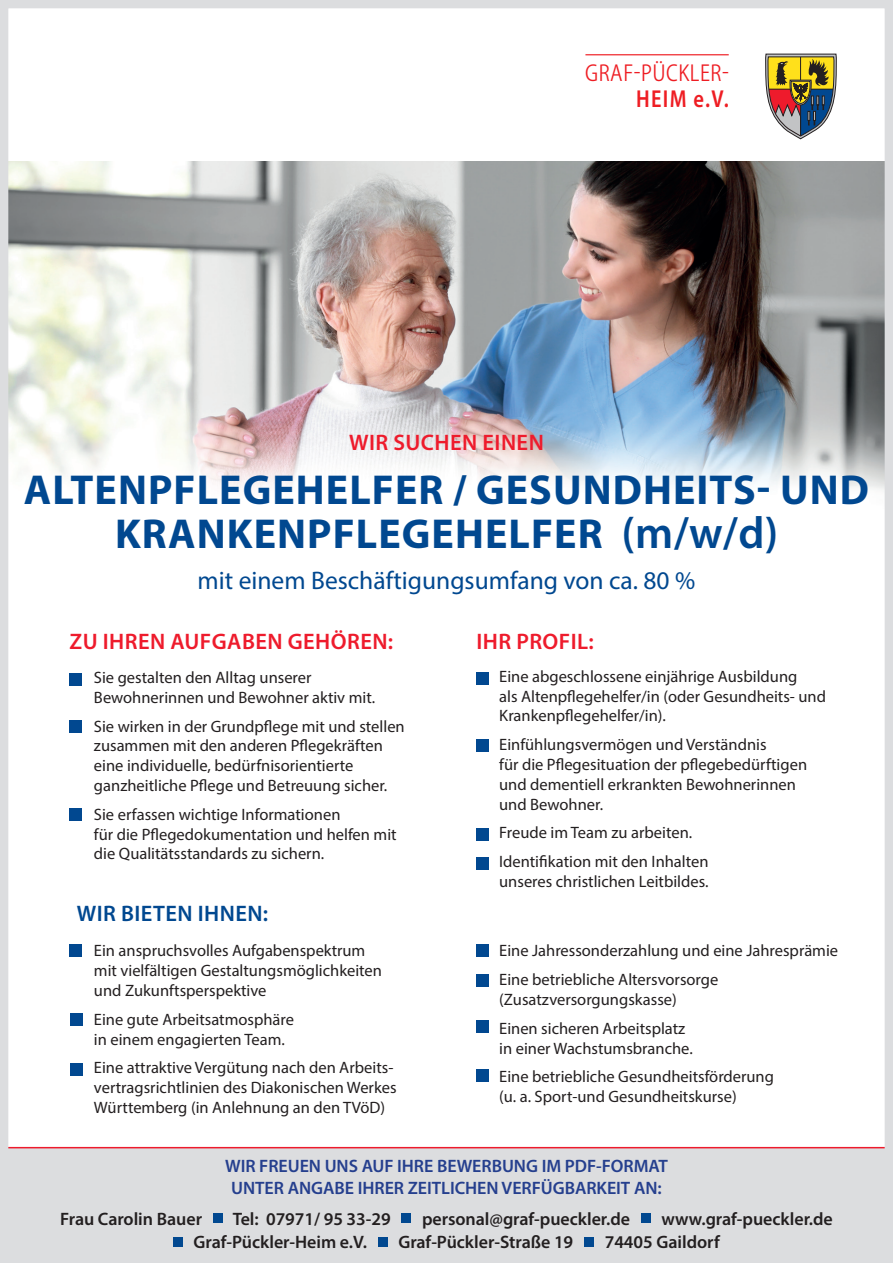
<style>
.page{position:relative;width:893px;height:1263px;background:#fff}
.page>*{position:absolute;margin:0;border:0;box-sizing:border-box;transform-origin:0 0}
.t1{font:700 42px/44.4px "Myriad Pro";letter-spacing:.025em;color:#014890;text-align:center}
.t2{font:25.5px "Myriad Pro";color:#014890}
.t3{font:24.6px/26.1px "Myriad Variable Concept";letter-spacing:.025em;color:#ee1d23;text-align:right;scale:.93 1}
.t4{font:600 22.5px "Myriad Pro";letter-spacing:.02em;color:#ee1b2c}
.t5{font:600 22.5px "Myriad Pro";letter-spacing:.02em;color:#014890}
.t6{font:600 18px "Myriad Pro";letter-spacing:-.005em;color:#231f20}
.t7{font:600 18px/21.6px "Myriad Pro";letter-spacing:-.005em;color:#253f8e;text-align:center}
.t8{font:16.5px/19.8px "Myriad Pro";color:#231f20}
.s1{font-weight:600;font-size:45px}
</style>
<div class="page">
<img style="left:9px;top:161px;width:875px;height:329px">
<div style="left:0;top:1147px;width:893px;height:116px;background:#dcdddf"></div>
<div style="left:213px;top:1213px;width:9px;height:10px;background:#014890"></div>
<div style="left:402px;top:1213px;width:9px;height:10px;background:#014890"></div>
<div style="left:641px;top:1213px;width:9px;height:10px;background:#014890"></div>
<div style="left:173px;top:1237px;width:10px;height:9px;background:#014890"></div>
<div style="left:378px;top:1237px;width:9px;height:9px;background:#014890"></div>
<div style="left:584px;top:1237px;width:10px;height:9px;background:#014890"></div>
<div style="left:69px;top:673px;width:13px;height:13px;background:#014890"></div>
<div style="left:69px;top:720px;width:13px;height:12px;background:#014890"></div>
<div style="left:69px;top:808px;width:13px;height:13px;background:#014890"></div>
<div style="left:69px;top:944px;width:13px;height:12px;background:#014890"></div>
<div style="left:476px;top:672px;width:13px;height:12px;background:#014890"></div>
<div style="left:476px;top:740px;width:13px;height:12px;background:#014890"></div>
<div style="left:476px;top:828px;width:13px;height:12px;background:#014890"></div>
<div style="left:476px;top:857px;width:13px;height:13px;background:#014890"></div>
<div style="left:70px;top:1013px;width:13px;height:13px;background:#014890"></div>
<div style="left:70px;top:1063px;width:13px;height:12px;background:#014890"></div>
<div style="left:476px;top:944px;width:13px;height:12px;background:#014890"></div>
<hr style="left:585px;top:54px;width:144px;height:1px;background:#ee1d23">
<svg style="left:765px;top:54px;width:72px;height:85px"></svg>
<div style="left:476px;top:974px;width:13px;height:12px;background:#014890"></div>
<div style="left:476px;top:1020px;width:13px;height:12px;background:#014890"></div>
<div style="left:476px;top:1069px;width:13px;height:13px;background:#014890"></div>
<hr style="left:0;top:1147px;width:893px;height:1px;background:#ee1b2c">
<div style="left:0;top:0;width:893px;height:1263px;border:8px solid #dcdddf"></div>
<h3 class="t3" style="left:585px;top:60px;width:156px">GRAF-PÜCKLER-<br>HEIM e.V.</h3>
<h3 class="t4" style="left:349px;top:428px;width:196px">WIR SUCHEN EINEN</h3>
<h1 class="t1" style="left:24px;top:466px;width:847px">ALTENPFLEGEHELFER / GESUNDHEITS- UND<br>KRANKENPFLEGEHELFER <span class="s1">(m/w/d)</span></h1>
<h2 class="t2" style="left:198px;top:564px;width:499px">mit einem Beschäftigungsumfang von ca. 80 %</h2>
<h3 class="t4" style="left:70px;top:627px;width:325px">ZU IHREN AUFGABEN GEHÖREN:</h3>
<p class="t8" style="left:94px;top:667px;width:283px">Sie gestalten den Alltag unserer<br>Bewohnerinnen und Bewohner aktiv mit.</p>
<p class="t8" style="left:94px;top:716px;width:312px">Sie wirken in der Grundpflege mit und stellen zusammen mit den anderen Pflegekräften eine individuelle, bedürfnisorientierte ganzheitliche Pflege und Betreuung sicher.</p>
<p class="t8" style="left:94px;top:804px;width:304px">Sie erfassen wichtige Informationen<br>für die Pflegedokumentation und helfen mit die Qualitätsstandards zu sichern.</p>
<h3 class="t5" style="left:77px;top:899px;width:193px">WIR BIETEN IHNEN:</h3>
<p class="t8" style="left:94px;top:941px;width:289px">Ein anspruchsvolles Aufgabenspektrum mit vielfältigen Gestaltungsmöglichkeiten und Zukunftsperspektive</p>
<p class="t8" style="left:94px;top:1009px;width:202px">Eine gute Arbeitsatmosphäre in einem engagierten Team.</p>
<p class="t8" style="left:94px;top:1058px;width:304px">Eine attraktive Vergütung nach den Arbeits&shy;vertragsrichtlinien des Diakonischen Werkes<br>Württemberg (in Anlehnung an den TVöD)</p>
<h3 class="t4" style="left:476px;top:627px;width:119px">IHR PROFIL:</h3>
<p class="t8" style="left:499px;top:666px;width:328px">Eine abgeschlossene einjährige Ausbildung<br>als Altenpflegehelfer/in (oder Gesundheits- und<br>Krankenpflegehelfer/in).</p>
<p class="t8" style="left:499px;top:734px;width:309px">Einfühlungsvermögen und Verständnis<br>für die Pflegesituation der pflegebedürftigen und dementiell erkrankten Bewohnerinnen und Bewohner.</p>
<p class="t8" style="left:499px;top:818px;width:211px;line-height:28.8px">Freude im Team zu arbeiten.<br>Identifikation mit den Inhalten</p>
<p class="t8" style="left:499px;top:871px;width:211px">unseres christlichen Leitbildes.</p>
<p class="t8" style="left:499px;top:936px;width:340px;line-height:28.8px">Eine Jahressonderzahlung und eine Jahresprämie<br>Eine betriebliche Altersvorsorge</p>
<p class="t8" style="left:499px;top:985px;width:188px;line-height:28.8px">(Zusatzversorgungskasse)<br>Einen sicheren Arbeitsplatz</p>
<p class="t8" style="left:499px;top:1033px;width:276px;line-height:28.8px">in einer Wachstumsbranche.<br>Eine betriebliche Gesundheitsförderung</p>
<p class="t8" style="left:499px;top:1086px;width:239px">(u. a. Sport-und Gesundheitskurse)</p>
<p class="t7" style="left:225px;top:1155px;width:444px">WIR FREUEN UNS AUF IHRE BEWERBUNG IM PDF-FORMAT<br>UNTER ANGABE IHRER ZEITLICHEN VERFÜGBARKEIT AN:</p>
<p class="t6" style="left:60px;top:1207px;width:143px">Frau Carolin Bauer</p>
<p class="t6" style="left:233px;top:1207px;width:159px">Tel: 07971/ 95 33-29</p>
<p class="t6" style="left:422px;top:1207px;width:210px">personal@graf-pueckler.de</p>
<p class="t6" style="left:661px;top:1207px;width:173px">www.graf-pueckler.de</p>
<p class="t6" style="left:194px;top:1230px;width:175px">Graf-Pückler-Heim e.V.</p>
<p class="t6" style="left:398px;top:1230px;width:176px">Graf-Pückler-Straße 19</p>
<p class="t6" style="left:605px;top:1230px;width:117px">74405 Gaildorf</p>
</div>
